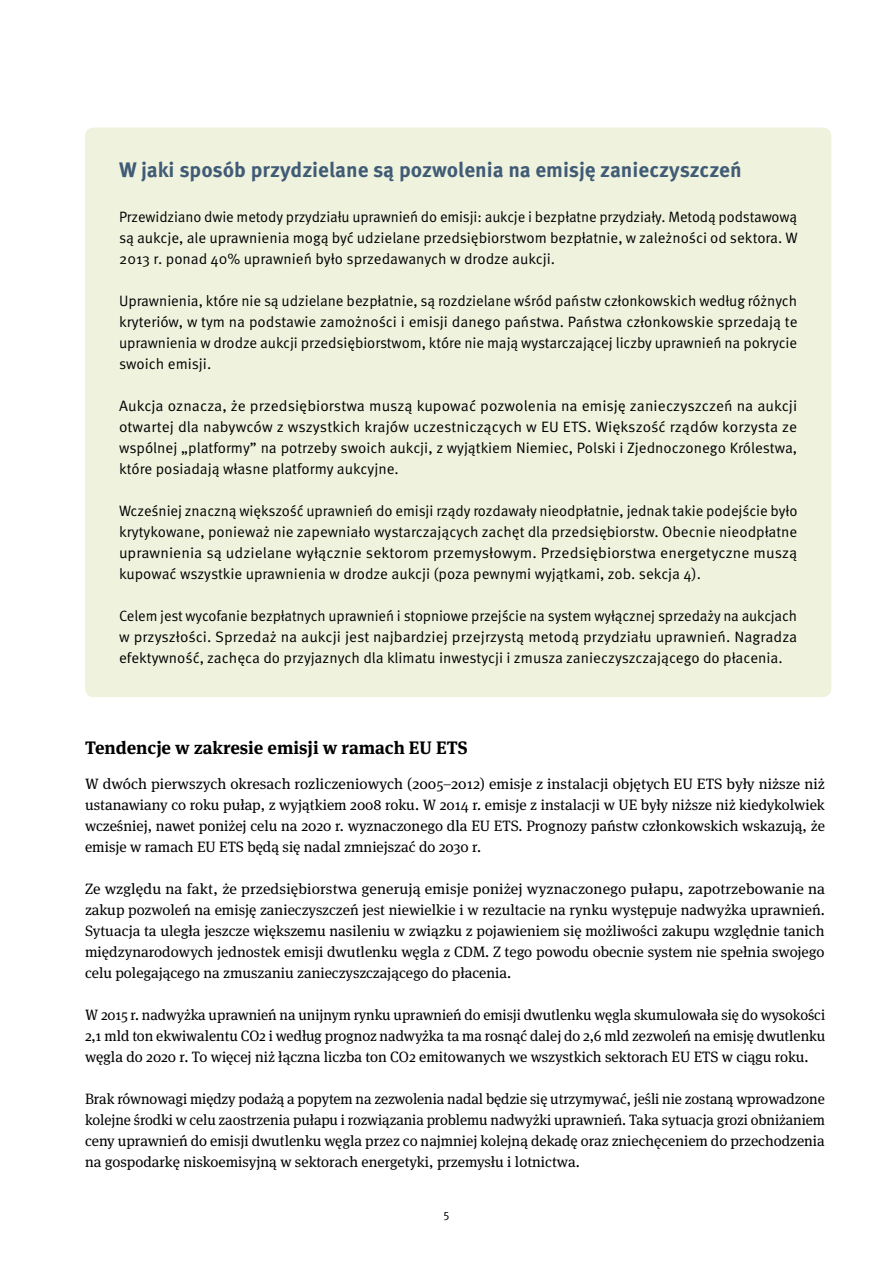
<style>
.page{position:relative;width:893px;height:1263px;background:#fff}
.page>*{position:absolute;margin:0;border:0;box-sizing:border-box;transform-origin:0 0}
.t1{font:700 21px "Meta Pro";color:#405b76}
.t2{font:700 18px "Meta Serif Pro";color:#000}
.t3{font:15px/21px "Meta Pro Norm";letter-spacing:-.005em;color:#000;text-align:justify}
.t4{font:15px/21px "Meta Serif Pro";color:#000;text-align:justify}
.t5{font:12px "Meta Pro Norm";color:#000}
</style>
<div class="page">
<div style="left:85px;top:128px;width:746px;height:569px;background:#eff2dd;border-radius:9px"></div>
<h1 class="t1" style="left:119px;top:154px;width:624px">W jaki sposób przydzielane są pozwolenia na emisję zanieczyszczeń</h1>
<p class="t3" style="left:119px;top:205px;width:680px">Przewidziano dwie metody przydziału uprawnień do emisji: aukcje i bezpłatne przydziały. Metodą podstawową są aukcje, ale uprawnienia mogą być udzielane przedsiębiorstwom bezpłatnie, w zależności od sektora. W 2013 r. ponad 40% uprawnień było sprzedawanych w drodze aukcji.</p>
<p class="t3" style="left:119px;top:289px;width:680px">Uprawnienia, które nie są udzielane bezpłatnie, są rozdzielane wśród państw członkowskich według różnych kryteriów, w tym na podstawie zamożności i emisji danego państwa. Państwa członkowskie sprzedają te uprawnienia w drodze aukcji przedsiębiorstwom, które nie mają wystarczającej liczby uprawnień na pokrycie swoich emisji.</p>
<p class="t3" style="left:119px;top:394px;width:680px">Aukcja oznacza, że przedsiębiorstwa muszą kupować pozwolenia na emisję zanieczyszczeń na aukcji otwartej dla nabywców z wszystkich krajów uczestniczących w EU ETS. Większość rządów korzysta ze wspólnej „platformy” na potrzeby swoich aukcji, z wyjątkiem Niemiec, Polski i Zjednoczonego Królestwa, które posiadają własne platformy aukcyjne.</p>
<p class="t3" style="left:119px;top:499px;width:680px">Wcześniej znaczną większość uprawnień do emisji rządy rozdawały nieodpłatnie, jednak takie podejście było krytykowane, ponieważ nie zapewniało wystarczających zachęt dla przedsiębiorstw. Obecnie nieodpłatne uprawnienia są udzielane wyłącznie sektorom przemysłowym. Przedsiębiorstwa energetyczne muszą kupować wszystkie uprawnienia w drodze aukcji (poza pewnymi wyjątkami, zob. sekcja 4).</p>
<p class="t3" style="left:119px;top:604px;width:680px">Celem jest wycofanie bezpłatnych uprawnień i stopniowe przejście na system wyłącznej sprzedaży na aukcjach w przyszłości. Sprzedaż na aukcji jest najbardziej przejrzystą metodą przydziału uprawnień. Nagradza efektywność, zachęca do przyjaznych dla klimatu inwestycji i zmusza zanieczyszczającego do płacenia.</p>
<p class="t2" style="left:85px;top:733px;width:384px">Tendencje w zakresie emisji w ramach EU ETS</p>
<p class="t4" style="left:85px;top:773px;width:741px">W dwóch pierwszych okresach rozliczeniowych (2005–2012) emisje z instalacji objętych EU ETS były niższe niż ustanawiany co roku pułap, z wyjątkiem 2008 roku. W 2014 r. emisje z instalacji w UE były niższe niż kiedykolwiek wcześniej, nawet poniżej celu na 2020 r. wyznaczonego dla EU ETS. Prognozy państw członkowskich wskazują, że emisje w ramach EU ETS będą się nadal zmniejszać do 2030 r.</p>
<p class="t4" style="left:85px;top:878px;width:742px">Ze względu na fakt, że przedsiębiorstwa generują emisje poniżej wyznaczonego pułapu, zapotrzebowanie na zakup pozwoleń na emisję zanieczyszczeń jest niewielkie i w rezultacie na rynku występuje nadwyżka uprawnień.<br>Sytuacja ta uległa jeszcze większemu nasileniu w związku z pojawieniem się możliwości zakupu względnie tanich międzynarodowych jednostek emisji dwutlenku węgla z CDM. Z tego powodu obecnie system nie spełnia swojego celu polegającego na zmuszaniu zanieczyszczającego do płacenia.</p>
<p class="t4" style="left:85px;top:1004px;width:742px">W 2015 r. nadwyżka uprawnień na unijnym rynku uprawnień do emisji dwutlenku węgla skumulowała się do wysokości 2,1 mld ton ekwiwalentu CO2 i według prognoz nadwyżka ta ma rosnąć dalej do 2,6 mld zezwoleń na emisję dwutlenku węgla do 2020 r. To więcej niż łączna liczba ton CO2 emitowanych we wszystkich sektorach EU ETS w ciągu roku.</p>
<p class="t4" style="left:85px;top:1088px;width:741px">Brak równowagi między podażą a popytem na zezwolenia nadal będzie się utrzymywać, jeśli nie zostaną wprowadzone kolejne środki w celu zaostrzenia pułapu i rozwiązania problemu nadwyżki uprawnień. Taka sytuacja grozi obniżaniem ceny uprawnień do emisji dwutlenku węgla przez co najmniej kolejną dekadę oraz zniechęceniem do przechodzenia na gospodarkę niskoemisyjną w sektorach energetyki, przemysłu i lotnictwa.</p>
<p class="t5" style="left:443px;top:1205px;width:8px">5</p>
</div>
